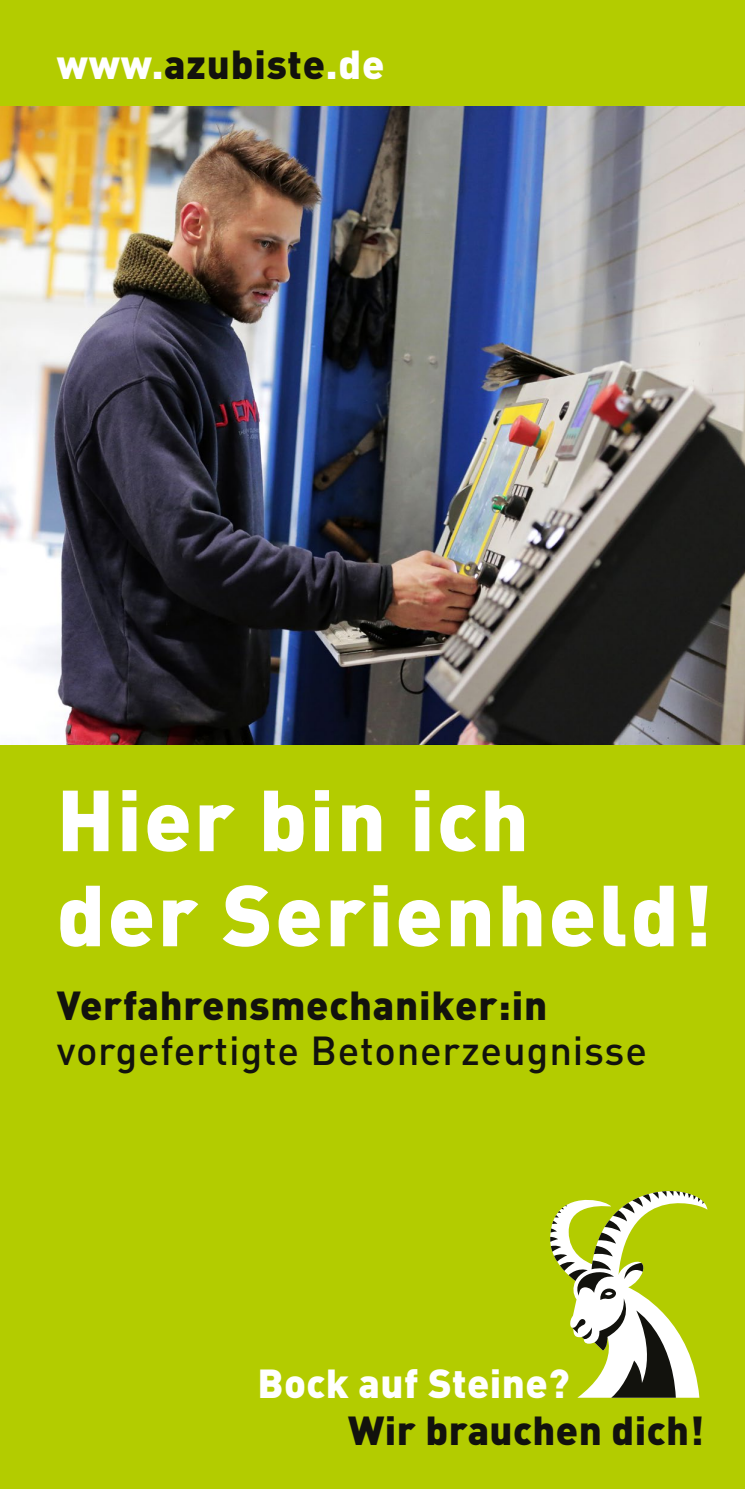
<style>
.page{position:relative;width:745px;height:1489px;background:#fff}
.page>*{position:absolute;margin:0;border:0;box-sizing:border-box;transform-origin:0 0}
.t1{font:900 85px/95px "DIN";letter-spacing:.03em;color:#fff}
.t2{font:900 40px "DIN";letter-spacing:.02em;color:#12120d}
.t3{font:500 40px "DIN";letter-spacing:.02em;color:#12120d}
.t4{font:900 40px "DIN";letter-spacing:.01em;color:#fff}
.s1{color:#fff}
</style>
<div class="page">
<div style="left:0;top:0;width:744px;height:1488px;background:#b3cc00"></div>
<svg style="left:550px;top:1191px;width:157px;height:206px"></svg>
<img style="left:0;top:106px;width:744px;height:638px">
<p class="t2" style="left:57px;top:38px;width:329px"><span class="s1">www.</span>azubiste<span class="s1">.de</span></p>
<h1 class="t1" style="left:57px;top:768px;width:657px">Hier bin ich<br>der Serienheld!</h1>
<p class="t2" style="left:57px;top:978px;width:491px">Verfahrensmechaniker:in</p>
<p class="t3" style="left:57px;top:1024px;width:591px">vorgefertigte Betonerzeugnisse</p>
<p class="t4" style="left:257px;top:1356px;width:313px">Bock auf Steine?</p>
<p class="t2" style="left:348px;top:1403px;width:357px">Wir brauchen dich!</p>
</div>
